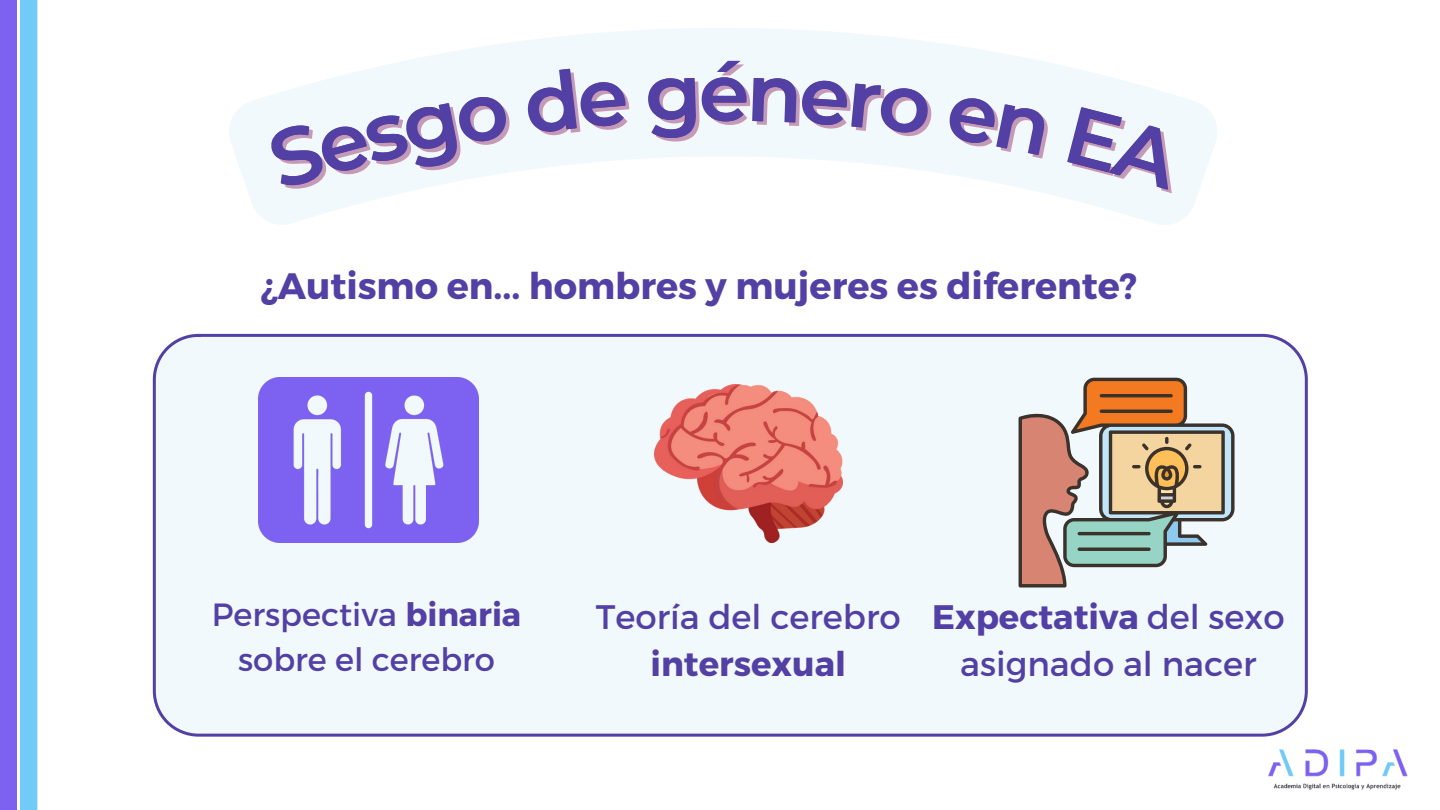
<style>
.page{position:relative;width:1440px;height:810px;background:#fff}
.page>*{position:absolute;margin:0;border:0;box-sizing:border-box;transform-origin:0 0}
.t1{font:600 80.6px "Montserrat";color:#5340a4}
.t2{font:700 36.7px "Montserrat";color:#5340a4}
.t3{font:34px/47.2px "Montserrat";color:#5340a4;text-align:center}
.t4{font:700 34px "Montserrat";color:#5340a4}
.t5{font:32.2px/45px "Montserrat";color:#5340a4;text-align:center}
.s1{font-weight:700}
</style>
<div class="page">
<img style="left:1268px;top:749px;width:140px;height:41px">
<svg style="left:0;top:0;width:37px;height:810px;background:#829ef4"></svg>
<div style="left:153px;top:334px;width:1155px;height:403px;background:#f2f9fd"></div>
<img style="left:258px;top:377px;width:220px;height:165px">
<img style="left:654px;top:384px;width:189px;height:158px">
<svg style="left:1019px;top:378px;width:216px;height:210px"></svg>
<svg style="left:229px;top:28px;width:988px;height:197px"></svg>
<div style="left:267px;top:93px;width:242px;height:97px;background:#f2f9fd"></div>
<div style="left:525px;top:68px;width:106px;height:66px;background:#f2f9fd"></div>
<div style="left:648px;top:77px;width:52px;height:65px;background:#f2f9fd"></div>
<div style="left:753px;top:77px;width:177px;height:58px;background:#f2f9fd"></div>
<div style="left:947px;top:94px;width:101px;height:61px;background:#f2f9fd"></div>
<div style="left:1068px;top:106px;width:117px;height:84px;background:#f2f9fd"></div>
<h1 class="t1" style="left:700px;top:43px;width:52px">é</h1>
<p class="t2" style="left:260px;top:262px;width:878px">¿Autismo en... hombres y mujeres es diferente?</p>
<p class="t5" style="left:212px;top:590px;width:311px">Perspectiva <span class="s1">binaria </span>sobre el cerebro</p>
<p class="t3" style="left:596px;top:591px;width:306px">Teoría del cerebro</p>
<p class="t4" style="left:651px;top:642px;width:197px">intersexual</p>
<p class="t3" style="left:932px;top:591px;width:354px"><span class="s1">Expectativa</span> del sexo asignado al nacer</p>
</div>
